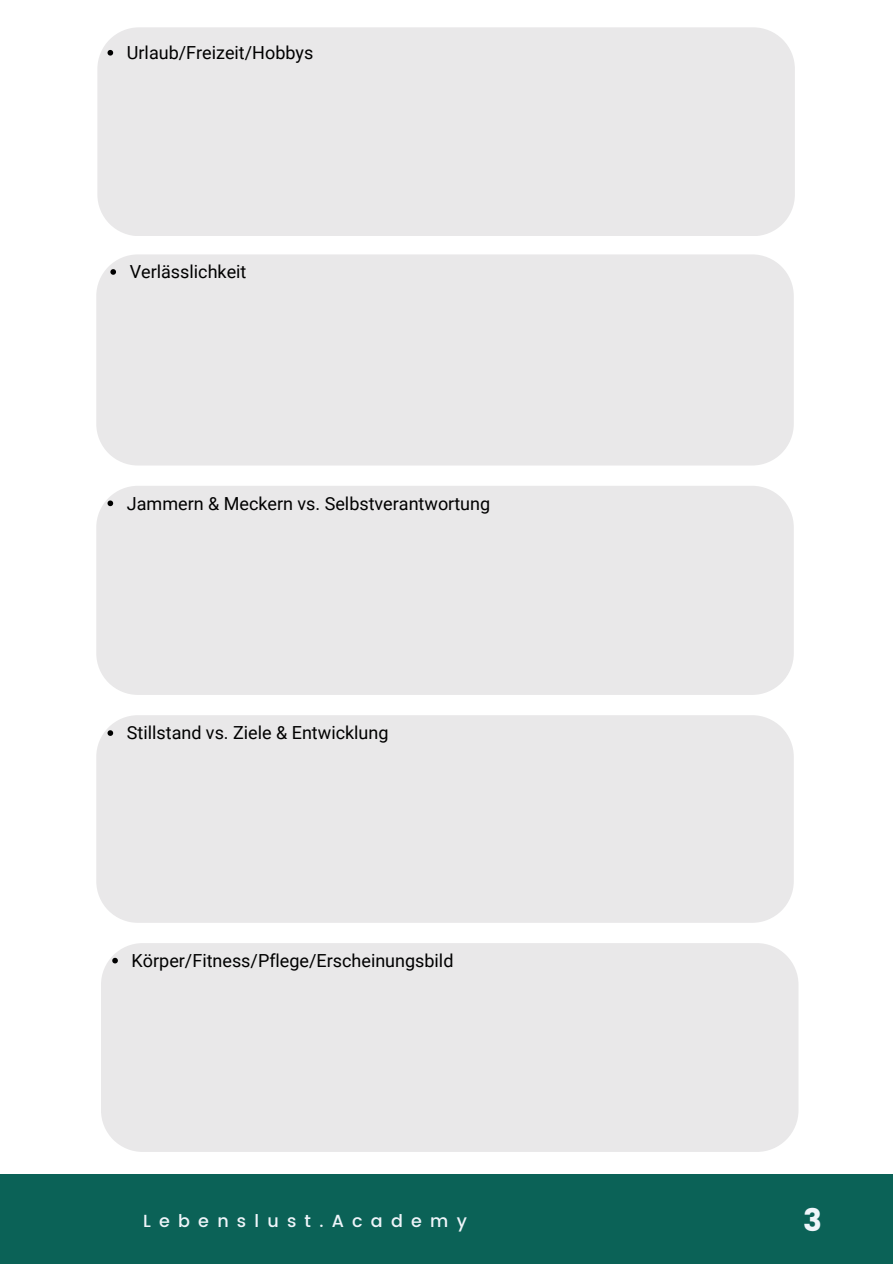
<style>
.page{position:relative;width:894px;height:1264px;background:#fff}
.page>*{position:absolute;margin:0;border:0;box-sizing:border-box;transform-origin:0 0}
.t1{font:31.2px "Poppins";color:#eff5fa}
.t2{font:18px "Roboto";color:#000}
.t3{font:500 17.55px "Poppins";letter-spacing:.47em;color:#eff5fa}
</style>
<div class="page">
<div style="left:0;top:1174px;width:892px;height:89px;background:#0b6257"></div>
<div style="left:97px;top:27px;width:697px;height:209px;background:#e9e8e9"></div>
<svg style="left:107px;top:50px;width:6px;height:6px"></svg>
<div style="left:96px;top:254px;width:697px;height:211px;background:#e9e8e9"></div>
<svg style="left:110px;top:269px;width:6px;height:6px"></svg>
<div style="left:96px;top:486px;width:697px;height:209px;background:#e9e8e9"></div>
<svg style="left:107px;top:500px;width:6px;height:6px"></svg>
<div style="left:96px;top:715px;width:697px;height:207px;background:#e9e8e9"></div>
<svg style="left:107px;top:730px;width:6px;height:6px"></svg>
<div style="left:101px;top:943px;width:697px;height:208px;background:#e9e8e9"></div>
<svg style="left:112px;top:957px;width:6px;height:6px"></svg>
<p class="t2" style="left:127px;top:42px;width:188px">Urlaub/Freizeit/Hobbys</p>
<p class="t2" style="left:130px;top:261px;width:118px">Verlässlichkeit</p>
<p class="t2" style="left:127px;top:493px;width:365px">Jammern &amp; Meckern vs. Selbstverantwortung</p>
<h1 class="t2" style="left:127px;top:722px;width:263px">Stillstand vs. Ziele &amp; Entwicklung</h1>
<p class="t2" style="left:131px;top:950px;width:323px">Körper/Fitness/Pflege/Erscheinungsbild</p>
<p class="t3" style="left:143px;top:1210px;width:325px">Lebenslust.Academy</p>
<p class="t1" style="left:803px;top:1201px;width:20px">3</p>
</div>
